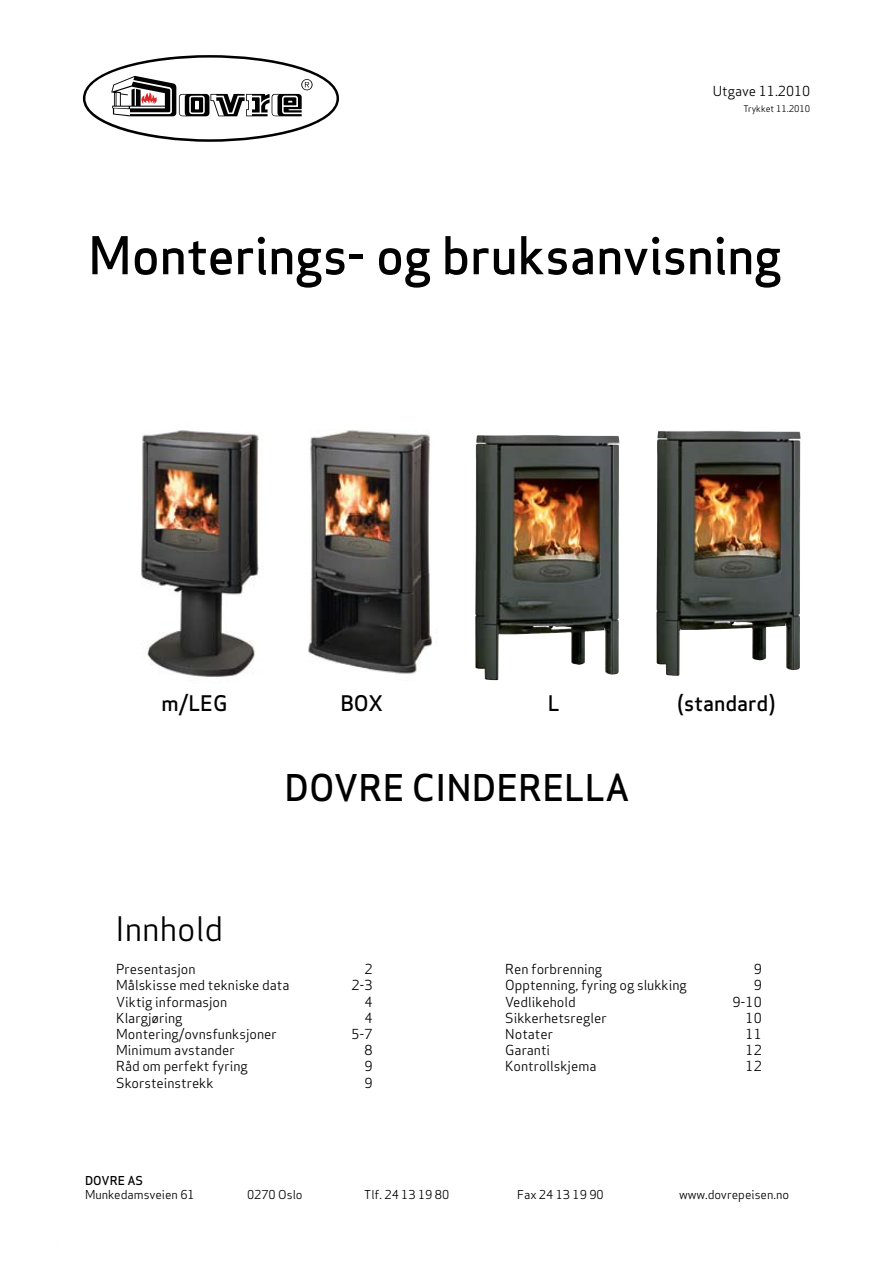
<style>
.page{position:relative;width:893px;height:1263px;background:#fff}
.page>*{position:absolute;margin:0;border:0;box-sizing:border-box;transform-origin:0 0}
.t1{font:50.85px "Apex Sans Medium T";letter-spacing:-.005em;color:#000}
.t2{font:36px "Apex Sans Medium T";color:#000}
.t3{font:33px "Apex Sans Book T";color:#000}
.t4{font:21px "Apex Sans Medium T";color:#000}
.t5{font:13.5px "Apex Sans Book T";color:#000}
.t6{font:12px "Apex Sans Book T";color:#000}
.t7{font:12px "Apex Sans Medium T";color:#000}
.t8{font:9px "Apex Sans Book T";color:#000}
</style>
<div class="page">
<svg style="left:83px;top:55px;width:256px;height:87px"></svg>
<img style="left:141px;top:430px;width:122px;height:247px">
<img style="left:308px;top:430px;width:129px;height:244px">
<img style="left:475px;top:435px;width:144px;height:245px">
<img style="left:656px;top:430px;width:145px;height:246px">
<p class="t5" style="left:713px;top:82px;width:99px">Utgave 11.2010</p>
<p class="t8" style="left:744px;top:103px;width:68px">Trykket 11.2010</p>
<h1 class="t1" style="left:88px;top:223px;width:695px">Monterings- og bruksanvisning</h1>
<h3 class="t4" style="left:162px;top:690px;width:67px">m/LEG</h3>
<h3 class="t4" style="left:340px;top:690px;width:44px">BOX</h3>
<h3 class="t4" style="left:548px;top:690px;width:13px">L</h3>
<h3 class="t4" style="left:677px;top:690px;width:100px">(standard)</h3>
<h3 class="t3" style="left:115px;top:907px;width:110px">Innhold</h3>
<h2 class="t2" style="left:284px;top:764px;width:347px">DOVRE CINDERELLA</h2>
<p class="t5" style="left:116px;top:961px;width:81px">Presentasjon</p>
<p class="t5" style="left:365px;top:961px;width:10px">2</p>
<p class="t5" style="left:116px;top:977px;width:175px">Målskisse med tekniske data</p>
<p class="t5" style="left:352px;top:977px;width:23px">2-3</p>
<p class="t5" style="left:116px;top:993px;width:113px">Viktig informasjon</p>
<p class="t5" style="left:365px;top:993px;width:10px">4</p>
<p class="t5" style="left:116px;top:1009px;width:68px">Klargjøring</p>
<p class="t5" style="left:365px;top:1009px;width:10px">4</p>
<p class="t5" style="left:116px;top:1025px;width:162px">Montering/ovnsfunksjoner</p>
<p class="t5" style="left:352px;top:1025px;width:23px">5-7</p>
<p class="t5" style="left:116px;top:1042px;width:120px">Minimum avstander</p>
<p class="t5" style="left:365px;top:1042px;width:10px">8</p>
<p class="t5" style="left:116px;top:1058px;width:133px">Råd om perfekt fyring</p>
<p class="t5" style="left:365px;top:1058px;width:10px">9</p>
<p class="t5" style="left:116px;top:1074px;width:99px">Skorsteinstrekk</p>
<p class="t5" style="left:365px;top:1074px;width:10px">9</p>
<p class="t5" style="left:505px;top:961px;width:98px">Ren forbrenning</p>
<p class="t5" style="left:754px;top:961px;width:10px">9</p>
<p class="t5" style="left:505px;top:977px;width:183px">Opptenning, fyring og slukking</p>
<p class="t5" style="left:754px;top:977px;width:10px">9</p>
<p class="t5" style="left:505px;top:993px;width:72px">Vedlikehold</p>
<p class="t5" style="left:732px;top:993px;width:31px">9-10</p>
<p class="t5" style="left:505px;top:1009px;width:103px">Sikkerhetsregler</p>
<p class="t5" style="left:746px;top:1009px;width:18px">10</p>
<p class="t5" style="left:505px;top:1025px;width:49px">Notater</p>
<p class="t5" style="left:746px;top:1025px;width:18px">11</p>
<p class="t5" style="left:505px;top:1042px;width:46px">Garanti</p>
<p class="t5" style="left:746px;top:1042px;width:18px">12</p>
<p class="t5" style="left:505px;top:1058px;width:93px">Kontrollskjema</p>
<p class="t5" style="left:746px;top:1058px;width:18px">12</p>
<p class="t7" style="left:85px;top:1173px;width:60px">DOVRE AS</p>
<p class="t6" style="left:85px;top:1187px;width:111px">Munkedamsveien 61</p>
<p class="t6" style="left:247px;top:1187px;width:57px">0270 Oslo</p>
<p class="t6" style="left:364px;top:1187px;width:86px">Tlf. 24 13 19 80</p>
<p class="t6" style="left:517px;top:1187px;width:88px">Fax 24 13 19 90</p>
<p class="t6" style="left:679px;top:1187px;width:112px">www.dovrepeisen.no</p>
</div>
